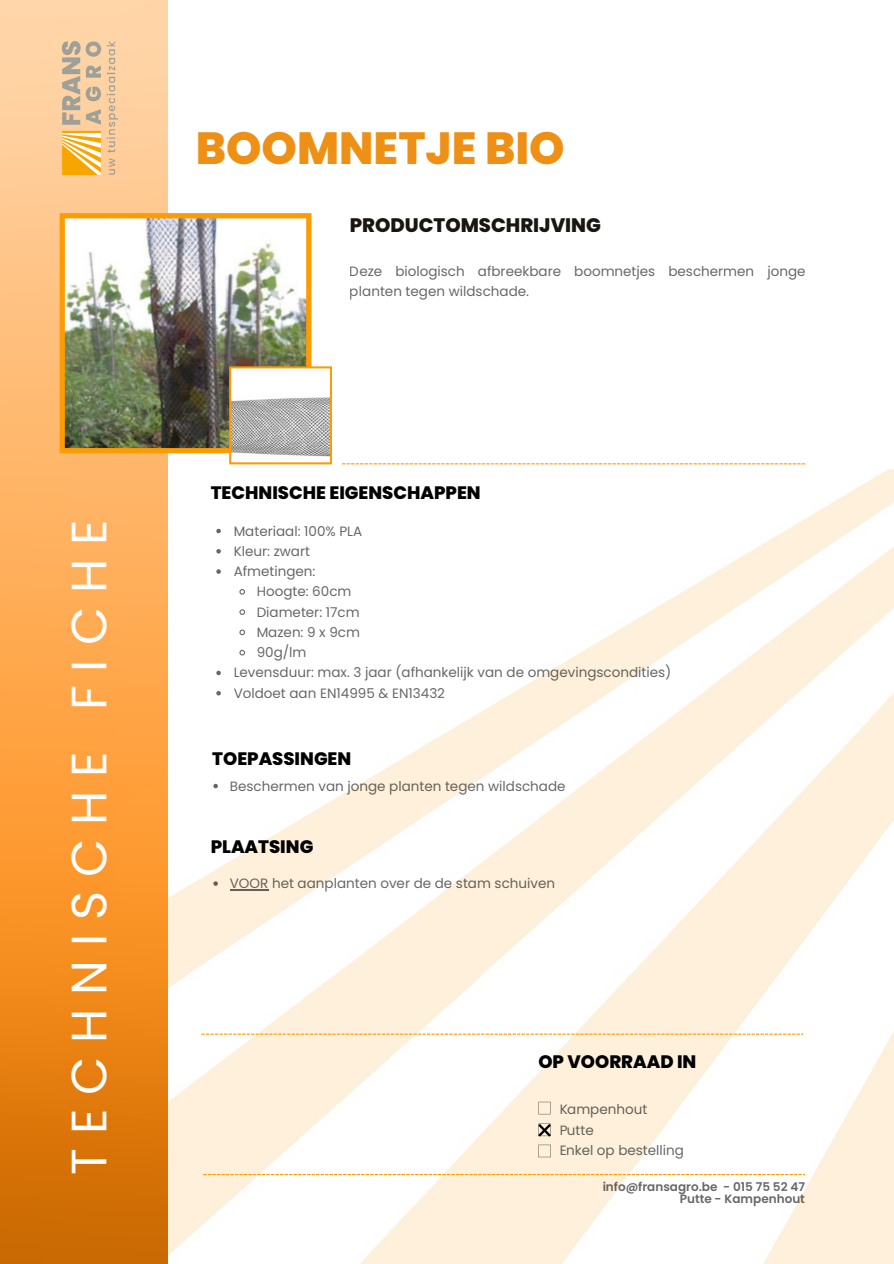
<style>
.page{position:relative;width:894px;height:1264px;background:#fff}
.page>*{position:absolute;margin:0;border:0;box-sizing:border-box;transform-origin:0 0}
.t1{font:49.5px "Poppins";letter-spacing:.28em;color:#fefefd}
.t2{font:800 45px "Poppins";color:#ed9015}
.t3{font:800 19.5px "Poppins";color:#191611}
.t4{font:800 18px "Poppins";color:#000}
.t5{font:13.5px/20.2px "Poppins";color:#000}
.t6{font:600 12px/12px "Poppins";color:#000;text-align:right}
</style>
<div class="page">
<img style="left:168px;top:213px;width:725px;height:1050px">
<img style="left:0;top:0;width:168px;height:1263px">
<svg style="left:203px;top:1173px;width:601px;height:2px"></svg>
<svg style="left:538px;top:1101px;width:12px;height:13px"></svg>
<svg style="left:201px;top:1033px;width:602px;height:1px"></svg>
<svg style="left:342px;top:463px;width:464px;height:1px"></svg>
<svg style="left:538px;top:1144px;width:12px;height:13px"></svg>
<svg style="left:538px;top:1123px;width:12px;height:13px"></svg>
<img style="left:60px;top:30px;width:68px;height:145px">
<img style="left:60px;top:213px;width:251px;height:240px">
<svg style="left:229px;top:366px;width:103px;height:98px"></svg>
<svg style="left:216px;top:529px;width:5px;height:4px"></svg>
<svg style="left:216px;top:549px;width:5px;height:4px"></svg>
<svg style="left:216px;top:569px;width:5px;height:5px"></svg>
<svg style="left:238px;top:588px;width:8px;height:7px"></svg>
<svg style="left:238px;top:608px;width:8px;height:7px"></svg>
<svg style="left:238px;top:628px;width:8px;height:8px"></svg>
<svg style="left:238px;top:649px;width:8px;height:7px"></svg>
<svg style="left:216px;top:670px;width:5px;height:5px"></svg>
<svg style="left:216px;top:691px;width:5px;height:4px"></svg>
<svg style="left:213px;top:783px;width:5px;height:5px"></svg>
<svg style="left:213px;top:881px;width:5px;height:4px"></svg>
<hr style="left:230px;top:889px;width:38px;height:1px;background:#000">
<h1 class="t1" style="left:54px;top:1175px;width:657px;rotate:-90deg">TECHNISCHE FICHE</h1>
<h2 class="t2" style="left:196px;top:117px;width:370px">BOOMNETJE BIO</h2>
<h3 class="t3" style="left:350px;top:211px;width:253px">PRODUCTOMSCHRIJVING</h3>
<p class="t5" style="left:350px;top:261px;width:457px">Deze biologisch afbreekbare boomnetjes beschermen jonge planten tegen wildschade.</p>
<h3 class="t4" style="left:211px;top:480px;width:271px">TECHNISCHE EIGENSCHAPPEN</h3>
<p class="t5" style="left:233px;top:520px;width:130px">Materiaal: 100% PLA<br>Kleur: zwart<br>Afmetingen:</p>
<p class="t5" style="left:256px;top:581px;width:96px">Hoogte: 60cm</p>
<p class="t5" style="left:256px;top:601px;width:104px">Diameter: 17cm</p>
<p class="t5" style="left:256px;top:622px;width:105px">Mazen: 9 x 9cm</p>
<p class="t5" style="left:256px;top:642px;width:51px">90g/lm</p>
<p class="t5" style="left:233px;top:662px;width:439px">Levensduur: max. 3 jaar (afhankelijk van de omgevingscondities)</p>
<p class="t5" style="left:233px;top:683px;width:213px">Voldoet aan EN14995 &amp; EN13432</p>
<h3 class="t4" style="left:212px;top:745px;width:140px">TOEPASSINGEN</h3>
<p class="t5" style="left:230px;top:775px;width:337px">Beschermen van jonge planten tegen wildschade</p>
<h3 class="t4" style="left:211px;top:834px;width:104px">PLAATSING</h3>
<p class="t5" style="left:230px;top:873px;width:327px">VOOR het aanplanten over de de stam schuiven</p>
<h3 class="t4" style="left:538px;top:1048px;width:159px">OP VOORRAAD IN</h3>
<p class="t5" style="left:559px;top:1099px;width:126px">Kampenhout<br>Putte<br>Enkel op bestelling</p>
<p class="t6" style="left:602px;top:1180px;width:204px">info@fransagro.be - 015 75 52 47<br>Putte - Kampenhout</p>
</div>
